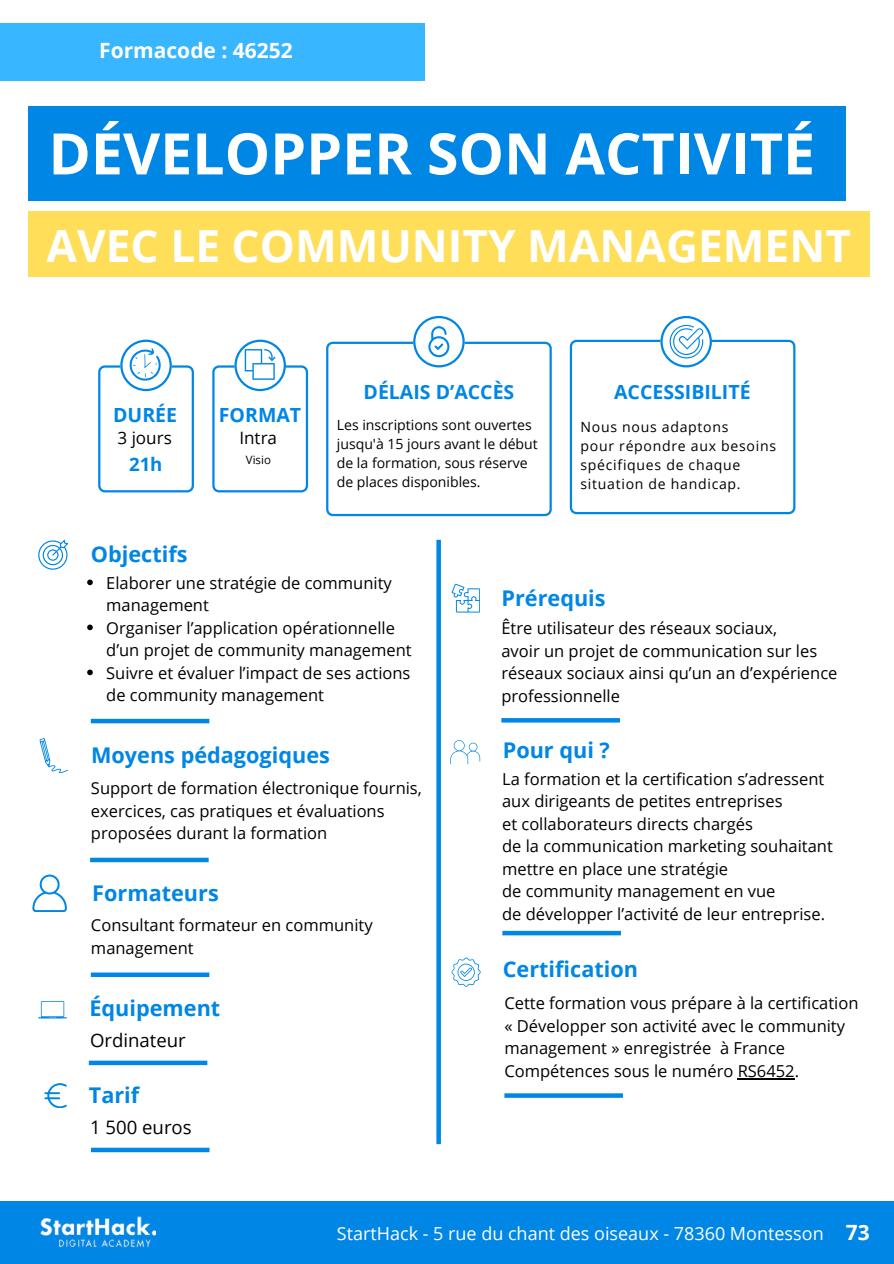
<style>
.page{position:relative;width:894px;height:1264px;background:#fff}
.page>*{position:absolute;margin:0;border:0;box-sizing:border-box;transform-origin:0 0}
.t1{font:700 57.3px "Open Sans";color:#fff}
.t2{font:700 44.25px "Open Sans";color:#fff}
.t3{font:700 21.6px "Open Sans";color:#0086e5}
.t4{font:700 21px "Open Sans";color:#fff}
.t5{font:700 19.5px "Open Sans";color:#0086e5}
.t6{font:18.6px "Open Sans";color:#000}
.t7{font:700 18.6px "Open Sans";color:#0086e5}
.t8{font:18px "Open Sans";color:#fff}
.t9{font:17.1px "Open Sans";color:#000}
.t10{font:16.5px/22.5px "Open Sans";color:#000}
.t11{font:14.1px/19.2px "Open Sans";color:#000}
.t12{font:14.1px/19.2px "Open Sans";letter-spacing:.05em;color:#000}
.t13{font:11.4px "Open Sans";color:#000}
</style>
<div class="page">
<div style="left:0;top:1201px;width:893px;height:62px;background:#0086e5"></div>
<img style="left:40px;top:1216px;width:115px;height:32px">
<div style="left:0;top:23px;width:425px;height:57px;background:#38b6ff"></div>
<svg style="left:98px;top:339px;width:96px;height:153px"></svg>
<svg style="left:212px;top:339px;width:96px;height:153px"></svg>
<svg style="left:326px;top:316px;width:225px;height:200px"></svg>
<svg style="left:501px;top:718px;width:118px;height:4px"></svg>
<div style="left:502px;top:930px;width:118px;height:5px;background:#0086e5"></div>
<svg style="left:451px;top:583px;width:28px;height:29px"></svg>
<svg style="left:450px;top:740px;width:30px;height:24px"></svg>
<svg style="left:569px;top:316px;width:225px;height:198px"></svg>
<div style="left:436px;top:540px;width:5px;height:604px;background:#0086e5"></div>
<div style="left:28px;top:106px;width:817px;height:94px;background:#0086e5"></div>
<div style="left:28px;top:211px;width:841px;height:65px;background:#ffde59"></div>
<svg style="left:451px;top:957px;width:29px;height:29px"></svg>
<div style="left:90px;top:857px;width:118px;height:5px;background:#0086e5"></div>
<svg style="left:38px;top:540px;width:30px;height:29px"></svg>
<svg style="left:40px;top:738px;width:28px;height:35px"></svg>
<div style="left:89px;top:1060px;width:118px;height:5px;background:#0086e5"></div>
<svg style="left:38px;top:1001px;width:28px;height:17px"></svg>
<div style="left:91px;top:718px;width:118px;height:5px;background:#0086e5"></div>
<svg style="left:44px;top:1083px;width:23px;height:24px"></svg>
<svg style="left:504px;top:1093px;width:118px;height:4px"></svg>
<div style="left:91px;top:1147px;width:118px;height:5px;background:#0086e5"></div>
<svg style="left:32px;top:874px;width:35px;height:37px"></svg>
<hr style="left:737px;top:1078px;width:57px;height:1px;background:#000">
<svg style="left:87px;top:579px;width:6px;height:6px"></svg>
<svg style="left:87px;top:624px;width:6px;height:6px"></svg>
<svg style="left:87px;top:669px;width:6px;height:6px"></svg>
<div style="left:91px;top:972px;width:118px;height:5px;background:#0086e5"></div>
<p class="t4" style="left:99px;top:36px;width:195px">Formacode : 46252</p>
<h4 class="t1" style="left:48px;top:113px;width:768px">DÉVELOPPER SON ACTIVITÉ</h4>
<p class="t2" style="left:47px;top:215px;width:805px">AVEC LE COMMUNITY MANAGEMENT</p>
<p class="t5" style="left:113px;top:401px;width:65px">DURÉE</p>
<h3 class="t9" style="left:117px;top:426px;width:56px">3 jours</h3>
<p class="t7" style="left:129px;top:451px;width:35px">21h</p>
<p class="t5" style="left:219px;top:401px;width:84px">FORMAT</p>
<h3 class="t9" style="left:239px;top:426px;width:39px">Intra</h3>
<p class="t13" style="left:246px;top:452px;width:27px">Visio</p>
<p class="t5" style="left:363px;top:378px;width:152px">DÉLAIS D’ACCÈS</p>
<p class="t11" style="left:337px;top:415px;width:202px">Les inscriptions sont ouvertes jusqu'à 15 jours avant le début de la formation, sous réserve de places disponibles.</p>
<p class="t5" style="left:614px;top:378px;width:138px">ACCESSIBILITÉ</p>
<p class="t12" style="left:580px;top:417px;width:149px">Nous nous adaptons</p>
<p class="t12" style="left:580px;top:436px;width:197px">pour répondre aux besoins spécifiques de chaque situation de handicap.</p>
<p class="t3" style="left:91px;top:538px;width:98px">Objectifs</p>
<p class="t10" style="left:106px;top:571px;width:287px">Elaborer une stratégie de community management</p>
<h4 class="t10" style="left:106px;top:616px;width:307px">Organiser l’application opérationnelle d’un projet de community management</h4>
<p class="t10" style="left:106px;top:661px;width:306px">Suivre et évaluer l’impact de ses actions de community management</p>
<p class="t3" style="left:91px;top:739px;width:240px">Moyens pédagogiques</p>
<p class="t10" style="left:91px;top:776px;width:332px">Support de formation électronique fournis, exercices, cas pratiques et évaluations proposées durant la formation</p>
<h4 class="t3" style="left:92px;top:878px;width:128px">Formateurs</h4>
<h6 class="t10" style="left:91px;top:913px;width:283px">Consultant formateur en community management</h6>
<p class="t3" style="left:89px;top:992px;width:132px">Équipement</p>
<h4 class="t6" style="left:90px;top:1026px;width:97px">Ordinateur</h4>
<p class="t3" style="left:89px;top:1079px;width:52px">Tarif</p>
<p class="t6" style="left:90px;top:1113px;width:103px">1 500 euros</p>
<h1 class="t3" style="left:501px;top:582px;width:106px">Prérequis</h1>
<h2 class="t10" style="left:501px;top:616px;width:277px">Être utilisateur des réseaux sociaux,</h2>
<p class="t10" style="left:501px;top:639px;width:337px">avoir un projet de communication sur les réseaux sociaux ainsi qu’un an d’expérience professionnelle</p>
<h3 class="t3" style="left:502px;top:734px;width:109px">Pour qui ?</h3>
<p class="t10" style="left:502px;top:767px;width:323px">La formation et la certification s’adressent</p>
<p class="t10" style="left:502px;top:789px;width:282px">aux dirigeants de petites entreprises</p>
<p class="t10" style="left:502px;top:812px;width:252px">et collaborateurs directs chargés</p>
<h3 class="t10" style="left:502px;top:834px;width:332px">de la communication marketing souhaitant mettre en place une stratégie</h3>
<p class="t10" style="left:502px;top:879px;width:275px">de community management en vue</p>
<p class="t10" style="left:502px;top:902px;width:324px">de développer l’activité de leur entreprise.</p>
<p class="t3" style="left:502px;top:954px;width:137px">Certification</p>
<p class="t10" style="left:504px;top:991px;width:355px">Cette formation vous prépare à la certification « Développer son activité avec le community management » enregistrée à France Compétences sous le numéro RS6452.</p>
<h4 class="t8" style="left:337px;top:1220px;width:488px">StartHack - 5 rue du chant des oiseaux - 78360 Montesson</h4>
<p class="t4" style="left:845px;top:1217px;width:25px">73</p>
</div>
